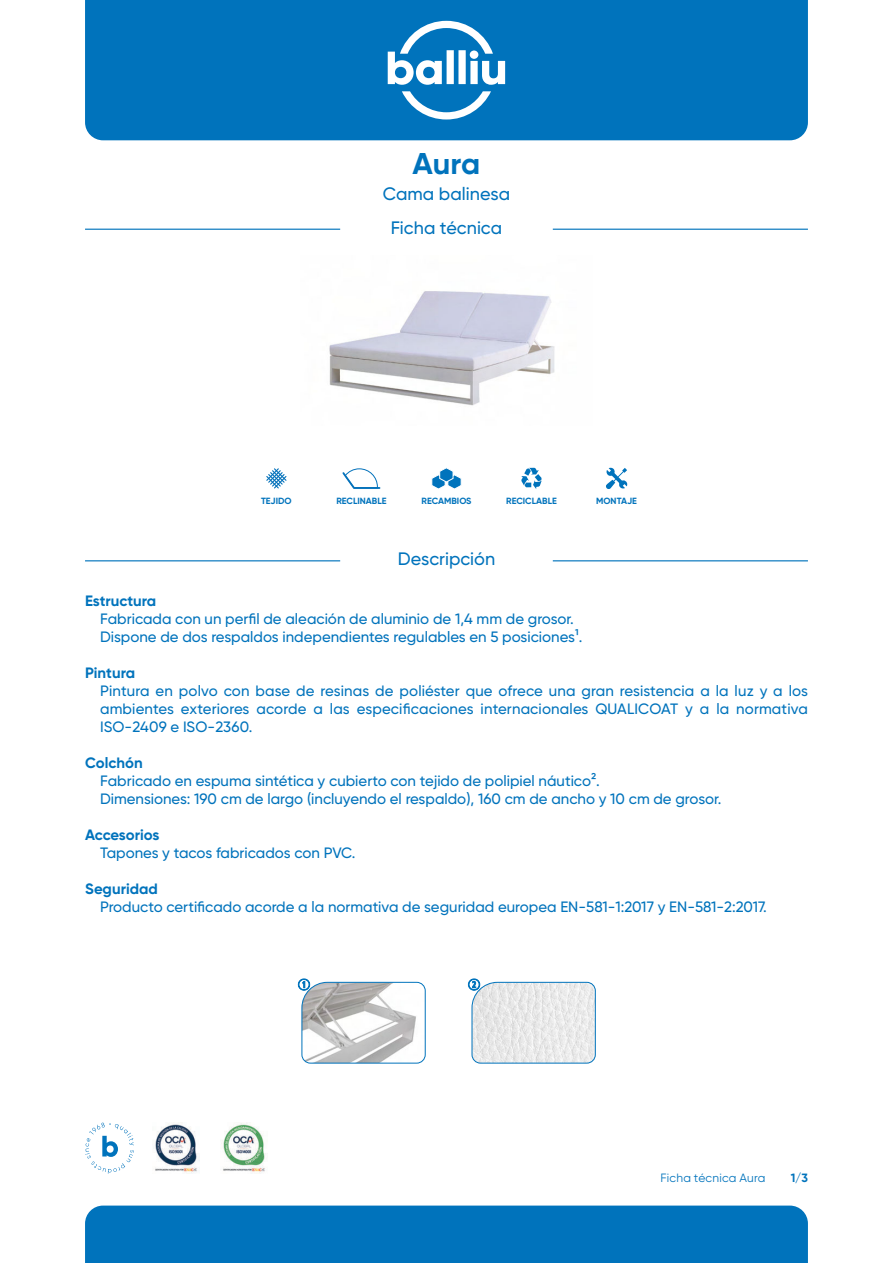
<style>
.page{position:relative;width:893px;height:1263px;background:#fff}
.page>*{position:absolute;margin:0;border:0;box-sizing:border-box;transform-origin:0 0}
.t1{font:700 30px "Gilroy";color:#0073bc}
.t2{font:500 18px/33.8px "Gilroy";color:#0073bc;text-align:center}
.t3{font:500 15px/18px "Gilroy";color:#0073bc}
.t4{font:700 15px "Gilroy";color:#0073bc}
.t5{font:12px "Gilroy";letter-spacing:.015em;color:#0073bc}
.t6{font:700 12px "Gilroy";color:#0073bc}
.t7{font:700 9px "Gilroy";color:#0073bc}
</style>
<div class="page">
<svg style="left:342px;top:468px;width:39px;height:21px"></svg>
<svg style="left:266px;top:468px;width:21px;height:21px"></svg>
<svg style="left:431px;top:468px;width:31px;height:21px"></svg>
<svg style="left:521px;top:468px;width:21px;height:21px"></svg>
<svg style="left:606px;top:468px;width:21px;height:21px"></svg>
<div style="left:85px;top:0;width:723px;height:140px;background:#0073bc"></div>
<svg style="left:388px;top:21px;width:117px;height:98px"></svg>
<div style="left:85px;top:1205px;width:723px;height:58px;background:#0073bc"></div>
<svg style="left:85px;top:1122px;width:49px;height:52px"></svg>
<img style="left:221px;top:1123px;width:45px;height:50px">
<img style="left:153px;top:1123px;width:47px;height:50px">
<hr style="left:553px;top:229px;width:255px;height:1px;background:#0073bc">
<hr style="left:85px;top:229px;width:255px;height:1px;background:#0073bc">
<hr style="left:553px;top:560px;width:255px;height:1px;background:#0073bc">
<hr style="left:85px;top:560px;width:255px;height:1px;background:#0073bc">
<img style="left:329px;top:291px;width:226px;height:115px">
<svg style="left:298px;top:978px;width:128px;height:86px"></svg>
<svg style="left:468px;top:978px;width:128px;height:86px"></svg>
<h1 class="t1" style="left:413px;top:150px;width:69px">Aura</h1>
<p class="t2" style="left:383px;top:177px;width:129px">Cama balinesa<br>Ficha técnica</p>
<p class="t7" style="left:261px;top:497px;width:32px">TEJIDO</p>
<p class="t7" style="left:421px;top:497px;width:52px">RECAMBIOS</p>
<p class="t7" style="left:506px;top:497px;width:52px">RECICLABLE</p>
<p class="t7" style="left:596px;top:497px;width:42px">MONTAJE</p>
<p class="t7" style="left:336px;top:497px;width:52px">RECLINABLE</p>
<p class="t2" style="left:398px;top:543px;width:99px">Descripción</p>
<p class="t4" style="left:85px;top:594px;width:73px">Estructura</p>
<p class="t3" style="left:100px;top:610px;width:484px">Fabricada con un perfil de aleación de aluminio de 1,4 mm de grosor.<br>Dispone de dos respaldos independientes regulables en 5 posiciones1.</p>
<p class="t4" style="left:85px;top:666px;width:52px">Pintura</p>
<p class="t3" style="left:100px;top:682px;width:709px;text-align:justify">Pintura en polvo con base de resinas de poliéster que ofrece una gran resistencia a la luz y a los ambientes exteriores acorde a las especificaciones internacionales QUALICOAT y a la normativa ISO-2409 e ISO-2360.</p>
<p class="t4" style="left:85px;top:756px;width:59px">Colchón</p>
<p class="t3" style="left:100px;top:772px;width:623px">Fabricado en espuma sintética y cubierto con tejido de polipiel náutico2.<br>Dimensiones: 190 cm de largo (incluyendo el respaldo), 160 cm de ancho y 10 cm de grosor.</p>
<p class="t4" style="left:85px;top:828px;width:76px">Accesorios</p>
<p class="t3" style="left:100px;top:844px;width:257px">Tapones y tacos fabricados con PVC.</p>
<p class="t4" style="left:85px;top:882px;width:74px">Seguridad</p>
<p class="t3" style="left:100px;top:898px;width:668px">Producto certificado acorde a la normativa de seguridad europea EN-581-1:2017 y EN-581-2:2017.</p>
<p class="t5" style="left:661px;top:1172px;width:106px">Ficha técnica Aura</p>
<p class="t6" style="left:791px;top:1172px;width:19px">1/3</p>
</div>
